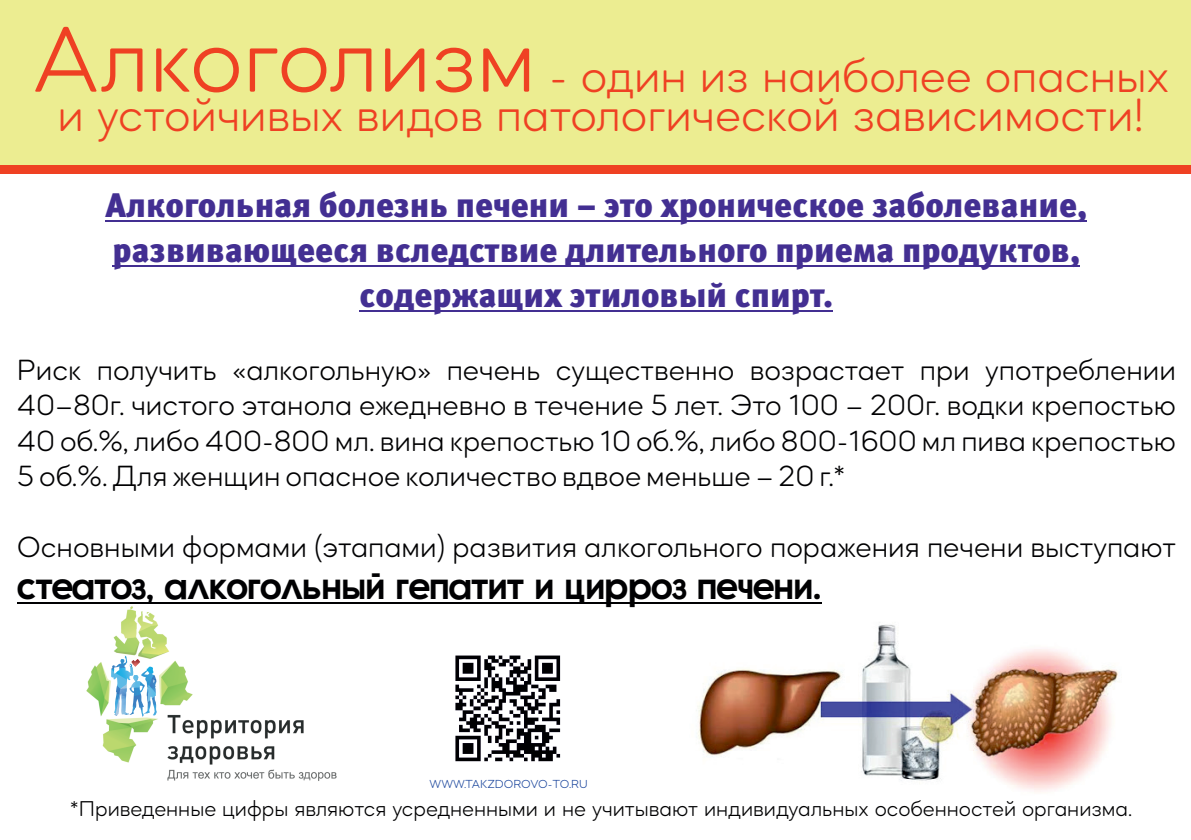
<style>
.page{position:relative;width:1191px;height:840px;background:#fff}
.page>*{position:absolute;margin:0;border:0;box-sizing:border-box;transform-origin:0 0}
.t1{font:300 48px/38.8px "Mazzard Soft M";color:#ef4123;text-align:center}
.t2{font:900 34px/45.2px "Meta Pro";color:#432f92;text-align:center}
.t3{font:300 30px/35.2px "Mazzard Soft M";color:#000002;text-align:justify}
.t4{font:30px "Nexa Replica RU Bold";color:#000002}
.t5{font:300 22px "Mazzard Soft M";color:#000002}
.t6{font:300 12px "Mazzard Soft M";color:#1a459c}
.s1{font-size:96px}
</style>
<div class="page">
<div style="left:0;top:0;width:1190px;height:165px;background:#eced91"></div>
<div style="left:0;top:165px;width:1190px;height:9px;background:#ef4123"></div>
<img style="left:86px;top:606px;width:251px;height:175px">
<img style="left:111px;top:655px;width:22px;height:60px">
<svg style="left:131px;top:658px;width:9px;height:8px"></svg>
<img style="left:697px;top:624px;width:422px;height:168px">
<hr style="left:105px;top:220px;width:982px;height:1px;background:#432f92">
<hr style="left:112px;top:265px;width:968px;height:2px;background:#432f92">
<hr style="left:359px;top:310px;width:474px;height:2px;background:#432f92">
<hr style="left:17px;top:602px;width:804px;height:1px;background:#000002">
<img style="left:455px;top:655px;width:106px;height:107px">
<h1 class="t1" style="left:33px;top:60px;width:1138px"><span class="s1">Алкоголизм</span> - один из наиболее опасных и устойчивых видов патологической зависимости!</h1>
<p class="t2" style="left:105px;top:185px;width:983px">Алкогольная болезнь печени – это хроническое заболевание, развивающееся вследствие длительного приема продуктов, содержащих этиловый спирт.</p>
<p class="t3" style="left:17px;top:355px;width:1160px">Риск получить «алкогольную» печень существенно возрастает при употреблении 40–80г. чистого этанола ежедневно в течение 5 лет. Это 100 – 200г. водки крепостью 40 об.%, либо 400-800 мл. вина крепостью 10 об.%, либо 800-1600 мл пива крепостью 5 об.%. Для женщин опасное количество вдвое меньше – 20 г.*</p>
<p class="t3" style="left:17px;top:531px;width:1160px">Основными формами (этапами) развития алкогольного поражения печени выступают</p>
<p class="t4" style="left:17px;top:570px;width:806px">стеатоз, алкогольный гепатит и цирроз печени.</p>
<p class="t6" style="left:429px;top:778px;width:160px">WWW.TAKZDOROVO-TO.RU</p>
<p class="t5" style="left:70px;top:799px;width:1063px">*Приведенные цифры являются усредненными и не учитывают индивидуальных особенностей организма.</p>
</div>
